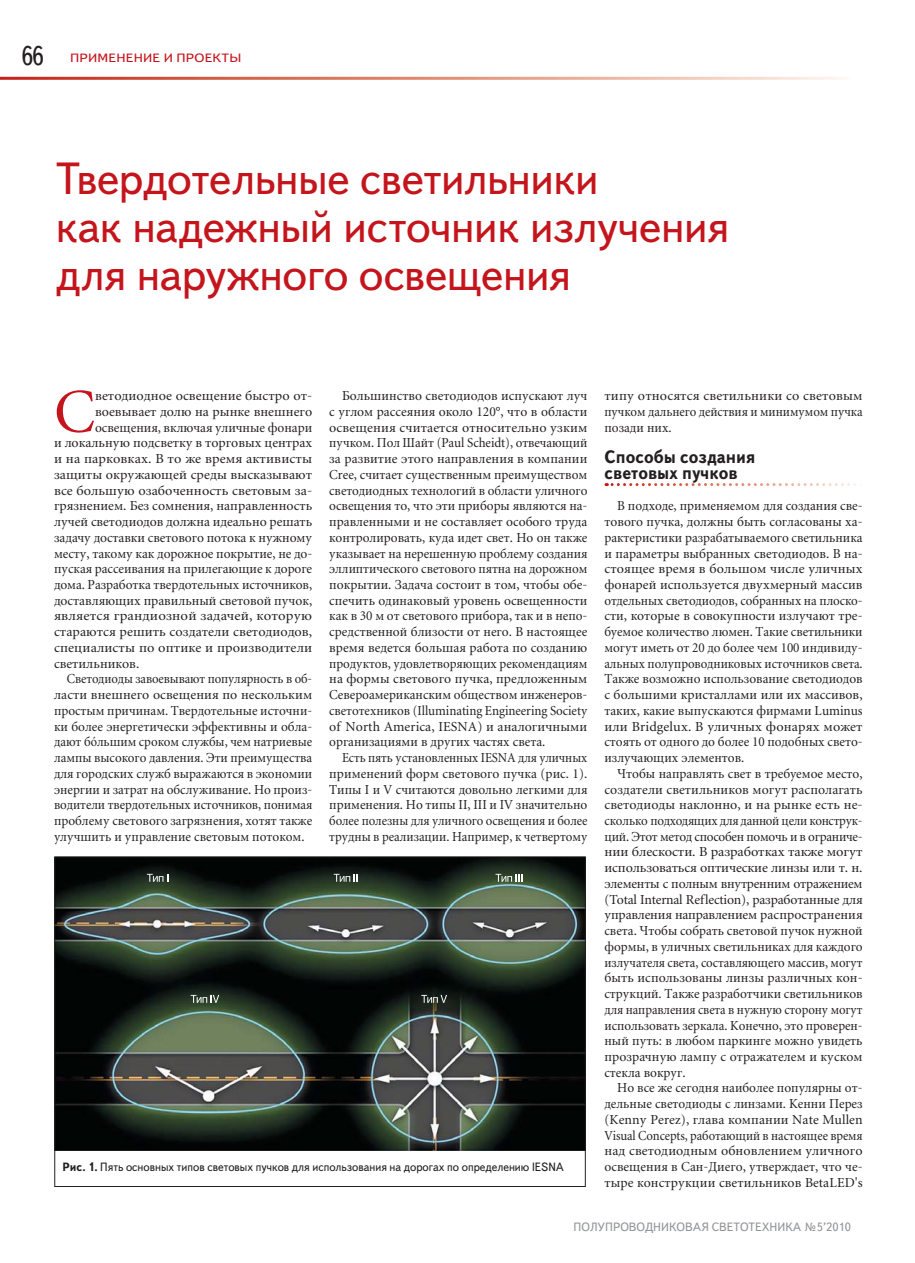
<style>
.page{position:relative;width:915px;height:1263px;background:#fff}
.page>*{position:absolute;margin:0;border:0;box-sizing:border-box;transform-origin:0 0}
.t1{font:61.05px "Miniature";color:#c4151c}
.t2{font:45px/48px "Text Book C";letter-spacing:-.01em;color:#c4151c}
.t3{font:27px "Text Book C";color:#231f20;scale:.9 1}
.t4{font:700 18px/15.8px "Text Book C";color:#231f20;scale:.94 1}
.t5{font:13.5px/15.8px "Miniature";color:#231f20;text-align:justify;scale:.96 1}
.t6{font:13.5px/15.8px "Miniature";color:#231f20;text-align:justify}
.t7{font:13.5px/15.8px "Miniature";color:#231f20;text-align:justify;scale:.92 1}
.t8{font:13.5px "Miniature";color:#231f20;scale:.95 1}
.t9{font:13.5px "Miniature";color:#231f20;scale:.94 1}
.t10{font:13.5px "Miniature";color:#231f20;scale:1.04 1}
.t11{font:13.5px "Miniature";color:#231f20;scale:.93 1}
.t12{font:13.5px "Miniature";color:#231f20;scale:1.06 1}
.t13{font:12px "Text Book C";color:#231f20;scale:.95 1}
.t14{font:12px "Text Book C";color:#939598}
.t15{font:12px "Text Book C";letter-spacing:.01em;color:#c4151c;scale:1.17 1}
.s1{font-family:"Times New Roman"}
.s2{font-weight:700}
</style>
<div class="page">
<svg style="left:605px;top:483px;width:251px;height:3px"></svg>
<img style="left:56px;top:858px;width:527px;height:292px">
<svg style="left:147px;top:874px;width:21px;height:8px"></svg>
<svg style="left:190px;top:995px;width:29px;height:8px"></svg>
<svg style="left:421px;top:995px;width:26px;height:8px"></svg>
<svg style="left:333px;top:874px;width:24px;height:8px"></svg>
<svg style="left:495px;top:874px;width:27px;height:8px"></svg>
<h3 class="t3" style="left:21px;top:40px;width:27px">66</h3>
<p class="t15" style="left:70px;top:51px;width:148px">ПРИМЕНЕНИЕ И ПРОЕКТЫ</p>
<h2 class="t2" style="left:56px;top:154px;width:675px">Твердотельные светильники<br>как надежный источник излучения для наружного освещения</h2>
<h1 class="t1" style="left:54px;top:388px;width:43px">С</h1>
<p class="t6" style="left:95px;top:389px;width:218px">ветодиодное освещение быстро от-</p>
<p class="t6" style="left:95px;top:405px;width:218px">воевывает долю на рынке внешнего</p>
<p class="t6" style="left:95px;top:421px;width:218px">освещения, включая уличные фонари</p>
<p class="t6" style="left:54px;top:436px;width:259px">и локальную подсветку в торговых центрах</p>
<p class="t10" style="left:54px;top:453px;width:250px">и на парковках. В то же время активисты</p>
<p class="t6" style="left:54px;top:468px;width:259px">защиты окружающей среды высказывают</p>
<p class="t6" style="left:54px;top:483px;width:259px">все большую озабоченность световым за-</p>
<p class="t6" style="left:54px;top:499px;width:259px">грязнением. Без сомнения, направленность</p>
<p class="t6" style="left:54px;top:515px;width:259px">лучей светодиодов должна идеально решать</p>
<p class="t6" style="left:54px;top:531px;width:259px">задачу доставки светового потока к нужному</p>
<p class="t6" style="left:54px;top:546px;width:259px">месту, такому как дорожное покрытие, не до-</p>
<p class="t5" style="left:54px;top:562px;width:270px">пуская рассеивания на прилегающие к дороге</p>
<p class="t5" style="left:54px;top:578px;width:270px">дома. Разработка твердотельных источников,</p>
<p class="t6" style="left:54px;top:594px;width:260px">доставляющих правильный световой пучок,</p>
<p class="t12" style="left:54px;top:611px;width:245px">является грандиозной задачей, которую</p>
<p class="t6" style="left:54px;top:625px;width:259px">стараются решить создатели светодиодов,</p>
<p class="t10" style="left:54px;top:642px;width:250px">специалисты по оптике и производители</p>
<p class="t6" style="left:54px;top:657px;width:87px">светильников.</p>
<p class="t7" style="left:67px;top:672px;width:268px">Светодиоды завоевывают популярность в об-</p>
<p class="t6" style="left:54px;top:688px;width:259px">ласти внешнего освещения по нескольким</p>
<p class="t8" style="left:54px;top:705px;width:273px">простым причинам. Твердотельные источни-</p>
<p class="t5" style="left:54px;top:719px;width:270px">ки более энергетически эффективны и обла-</p>
<p class="t9" style="left:54px;top:737px;width:276px">дают б<span class="s1">ó</span>льшим сроком службы, чем натриевые</p>
<p class="t9" style="left:54px;top:752px;width:276px">лампы высокого давления. Эти преимущества</p>
<p class="t8" style="left:54px;top:768px;width:273px">для городских служб выражаются в экономии</p>
<p class="t8" style="left:54px;top:784px;width:273px">энергии и затрат на обслуживание. Но произ-</p>
<p class="t11" style="left:54px;top:800px;width:279px">водители твердотельных источников, понимая</p>
<p class="t5" style="left:54px;top:814px;width:270px">проблему светового загрязнения, хотят также</p>
<p class="t5" style="left:54px;top:830px;width:262px">улучшить и управление световым потоком.</p>
<p class="t6" style="left:329px;top:389px;width:260px;text-indent:13px">Большинство светодиодов испускают луч с углом рассеяния около 120°, что в области освещения считается относительно узким пучком. Пол Шайт (Paul Scheidt), отвечающий за развитие этого направления в компании Cree, считает существенным преимуществом светодиодных технологий в области уличного освещения то, что эти приборы являются на&shy;правленными и не составляет особого труда контролировать, куда идет свет. Но он также указывает на нерешенную проблему создания эллиптического светового пятна на дорожном покрытии. Задача состоит в том, чтобы обе&shy;спечить одинаковый уровень освещенности как в 30 м от светового прибора, так и в непо&shy;средственной близости от него. В настоящее время ведется большая работа по созданию продуктов, удовлетворяющих рекомендациям на формы светового пучка, предложенным Североамериканским обществом инженеров&shy;светотехников (Illuminating Engineering Society of North America, IESNA) и аналогичными организациями в других частях света.</p>
<p class="t7" style="left:329px;top:751px;width:282px;text-indent:13px">Есть пять установленных IESNA для уличных применений форм светового пучка (рис. 1).<br>Типы I и V считаются довольно легкими для применения. Но типы II, III и IV значительно более полезны для уличного освещения и более трудны в реализации. Например, к четвертому</p>
<p class="t13" style="left:63px;top:1160px;width:529px"><span class="s2">Рис. 1.</span> Пять основных типов световых пучков для использования на дорогах по определению IESNA</p>
<p class="t6" style="left:604px;top:389px;width:259px">типу относятся светильники со световым пучком дальнего действия и минимумом пучка позади них.</p>
<h3 class="t4" style="left:604px;top:449px;width:162px">Способы создания световых пучков</h3>
<p class="t5" style="left:604px;top:499px;width:270px;text-indent:13px">В подходе, применяемом для создания све&shy;тового пучка, должны быть согласованы ха&shy;рактеристики разрабатываемого светильника и параметры выбранных светодиодов. В на&shy;стоящее время в большом числе уличных фонарей используется двухмерный массив отдельных светодиодов, собранных на плоско&shy;сти, которые в совокупности излучают тре&shy;буемое количество люмен. Такие светильники могут иметь от 20 до более чем 100 индивиду&shy;альных полупроводниковых источников света.<br>Также возможно использование светодиодов с большими кристаллами или их массивов, таких, какие выпускаются фирмами Luminus или Bridgelux. В уличных фонарях может стоять от одного до более 10 подобных свето&shy;излучающих элементов.</p>
<p class="t5" style="left:604px;top:767px;width:270px;text-indent:13px">Чтобы направлять свет в требуемое место, создатели светильников могут располагать светодиоды наклонно, и на рынке есть не&shy;сколько подходящих для данной цели конструк&shy;ций. Этот метод способен помочь и в ограниче&shy;нии блескости. В разработках также могут использоваться оптические линзы или т. н. элементы с полным внутренним отражением (Total Internal Reflection), разработанные для управления направлением распространения света. Чтобы собрать световой пучок нужной формы, в уличных светильниках для каждого излучателя света, составляющего массив, могут быть использованы линзы различных кон&shy;струкций. Также разработчики светильников для направления света в нужную сторону могут использовать зеркала. Конечно, это проверен&shy;ный путь: в любом паркинге можно увидеть прозрачную лампу с отражателем и куском стекла вокруг.</p>
<p class="t5" style="left:604px;top:1081px;width:270px;text-indent:13px">Но все же сегодня наиболее популярны от&shy;дельные светодиоды с линзами. Кенни Перез (Kenny Perez), глава компании Nate Mullen Visual Concepts, работающий в настоящее время над светодиодным обновлением уличного освещения в Сан-Диего, утверждает, что че&shy;тыре конструкции светильников BetaLED's</p>
<p class="t14" style="left:573px;top:1220px;width:279px">ПОЛУПРОВОДНИКОВАЯ СВЕТОТЕХНИКА №5’2010</p>
</div>
